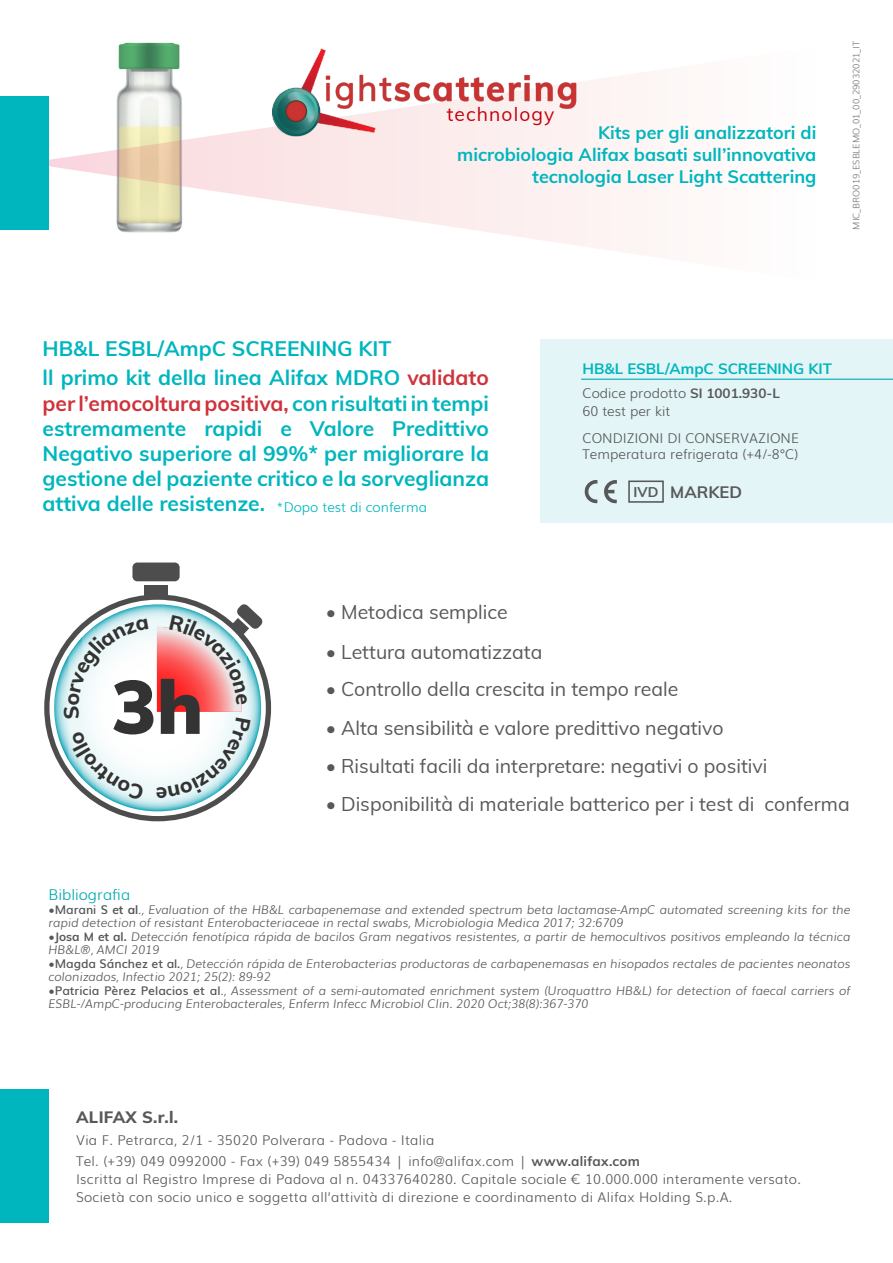
<style>
.page{position:relative;width:893px;height:1263px;background:#fff}
.page>*{position:absolute;margin:0;border:0;box-sizing:border-box;transform-origin:0 0}
.t1{font:900 74.85px "Muli";color:#333}
.t2{font:700 21px/25.2px "Muli";color:#00b6be}
.t3{font:19.5px "Muli";color:#57585a}
.t4{font:19.2px "Muli";letter-spacing:.06em;color:#c2000a}
.t5{font:700 18px/21.6px "Muli";color:#00b6be;text-align:right}
.t6{font:700 16.65px "Muli";color:#57585a}
.t7{font:800 16.5px "Muli";letter-spacing:.02em;color:#57585a}
.t8{font:700 15px "Muli";color:#00b6be}
.t9{font:300 15px "Muli";color:#00aab2}
.t10{font:300 13.5px "Muli";letter-spacing:.02em;color:#57585a}
.t11{font:300 13.5px "Muli";color:#57585a}
.t12{font:italic 300 12px/13.5px "Muli";color:#57585a}
.t13{font:300 9px "Muli";color:#57585a}
.s1{color:#ce333b}
.s2{font-weight:300;font-size:13.5px}
.s3{font-weight:700}
.s4{font-size:14.1px}
.s5{font-weight:900;font-style:normal}
.s6{font-weight:600;font-style:normal}
.s7{font-weight:700;font-style:normal}
</style>
<div class="page">
<div style="left:0;top:1089px;width:49px;height:133px;background:#00b6be"></div>
<svg style="left:49px;top:42px;width:589px;height:212px"></svg>
<img style="left:272px;top:45px;width:308px;height:93px">
<div style="left:0;top:96px;width:49px;height:134px;background:#00b6be"></div>
<svg style="left:44px;top:595px;width:227px;height:226px"></svg>
<img style="left:95px;top:701px;width:125px;height:110px">
<img style="left:82px;top:719px;width:14px;height:11px">
<img style="left:68px;top:719px;width:14px;height:59px">
<img style="left:54px;top:656px;width:14px;height:104px">
<img style="left:95px;top:604px;width:61px;height:97px">
<div style="left:144px;top:585px;width:24px;height:14px;background:#4d4d4d"></div>
<div style="left:132px;top:562px;width:48px;height:19px;background:#4d4d4d;border-radius:5px"></div>
<div style="left:541px;top:339px;width:352px;height:184px;background:#e3f5f6"></div>
<hr style="left:581px;top:379px;width:312px;height:1px;background:#00aab2">
<svg style="left:584px;top:480px;width:13px;height:23px"></svg>
<svg style="left:604px;top:480px;width:13px;height:24px"></svg>
<div style="left:628px;top:480px;width:36px;height:23px;border:2px solid #57585a"></div>
<svg style="left:156px;top:604px;width:107px;height:194px"></svg>
<svg style="left:72px;top:730px;width:72px;height:71px"></svg>
<svg style="left:63px;top:618px;width:86px;height:101px"></svg>
<p class="t4" style="left:447px;top:100px;width:109px">technology</p>
<p class="t5" style="left:457px;top:121px;width:361px">Kits per gli analizzatori di<br>microbiologia Alifax basati sull’innovativa tecnologia Laser Light Scattering</p>
<p class="t13" style="left:849px;top:230px;width:190px;rotate:-90deg">MIC_BRO019_ESBLEMO_01_00_29032021_IT</p>
<p class="t2" style="left:43px;top:333px;width:448px;line-height:29.4px">HB&amp;L ESBL/AmpC SCREENING KIT<br>ll primo kit della linea Alifax MDRO <span class="s1">validato</span></p>
<p class="t2" style="left:43px;top:389px;width:448px;text-align:justify"><span class="s1">per l’emocoltura positiva,</span> con risultati in tempi estremamente rapidi e Valore Predittivo Negativo superiore al 99%* per migliorare la gestione del paziente critico e la sorveglianza attiva delle resistenze. <span class="s2">*Dopo test di conferma</span></p>
<p class="t3" style="left:326px;top:598px;width:183px">• Metodica semplice</p>
<p class="t3" style="left:326px;top:638px;width:218px">• Lettura automatizzata</p>
<p class="t8" style="left:583px;top:357px;width:251px">HB&amp;L ESBL/AmpC SCREENING KIT</p>
<p class="t11" style="left:583px;top:382px;width:199px">Codice prodotto <span class="s3">SI 1001.930-L</span></p>
<p class="t11" style="left:583px;top:400px;width:89px">60 test per kit</p>
<p class="t11" style="left:583px;top:427px;width:218px">CONDIZIONI DI CONSERVAZIONE</p>
<p class="t11" style="left:583px;top:443px;width:217px">Temperatura refrigerata (+4/-8°C)</p>
<p class="t6" style="left:634px;top:480px;width:110px"><span class="s4">IVD</span> MARKED</p>
<h1 class="t1" style="left:112px;top:652px;width:93px">3h</h1>
<p class="t3" style="left:326px;top:675px;width:354px">• Controllo della crescita in tempo reale</p>
<p class="t3" style="left:326px;top:714px;width:399px">• Alta sensibilità e valore predittivo negativo</p>
<p class="t3" style="left:326px;top:752px;width:443px">• Risultati facili da interpretare: negativi o positivi</p>
<p class="t3" style="left:326px;top:789px;width:525px">• Disponibilità di materiale batterico per i test di conferma</p>
<p class="t9" style="left:48px;top:883px;width:83px">Bibliografia</p>
<p class="t12" style="left:48px;top:902px;width:803px"><span class="s5">•</span><span class="s6">Marani S</span> <span class="s7">et al</span>., Evaluation of the HB&amp;L carbapenemase and extended spectrum beta lactamase-AmpC automated screening kits for the rapid detection of resistant Enterobacteriaceae in rectal swabs, Microbiologia Medica 2017; 32:6709</p>
<p class="t12" style="left:48px;top:929px;width:803px"><span class="s5">•</span><span class="s7">Josa M et al.</span> Detección fenotípica rápida de bacilos Gram negativos resistentes, a partir de hemocultivos positivos empleando la técnica<br>HB&amp;L®, AMCI 2019</p>
<p class="t12" style="left:48px;top:956px;width:803px"><span class="s5">•</span><span class="s6">Magda Sánchez et al.</span>, Detección rápida de Enterobacterias productoras de carbapenemasas en hisopados rectales de pacientes neonatos colonizados, Infectio 2021; 25(2): 89-92</p>
<p class="t12" style="left:48px;top:983px;width:803px"><span class="s5">•</span><span class="s6">Patricia Pèrez Pelacios et al</span>., Assessment of a semi-automated enrichment system (Uroquattro HB&amp;L) for detection of faecal carriers of<br>ESBL-/AmpC-producing Enterobacterales, Enferm Infecc Microbiol Clin. 2020 Oct;38(8):367-370</p>
<p class="t7" style="left:76px;top:1105px;width:104px">ALIFAX S.r.l.</p>
<p class="t10" style="left:76px;top:1130px;width:360px">Via F. Petrarca, 2/1 - 35020 Polverara - Padova - Italia</p>
<p class="t10" style="left:76px;top:1151px;width:565px">Tel. (+39) 049 0992000 - Fax (+39) 049 5855434 | info@alifax.com | <span class="s3">www.alifax.com</span></p>
<p class="t10" style="left:76px;top:1169px;width:726px">Iscritta al Registro Imprese di Padova al n. 04337640280. Capitale sociale € 10.000.000 interamente versato.</p>
<p class="t10" style="left:76px;top:1187px;width:658px">Società con socio unico e soggetta all’attività di direzione e coordinamento di Alifax Holding S.p.A.</p>
</div>
